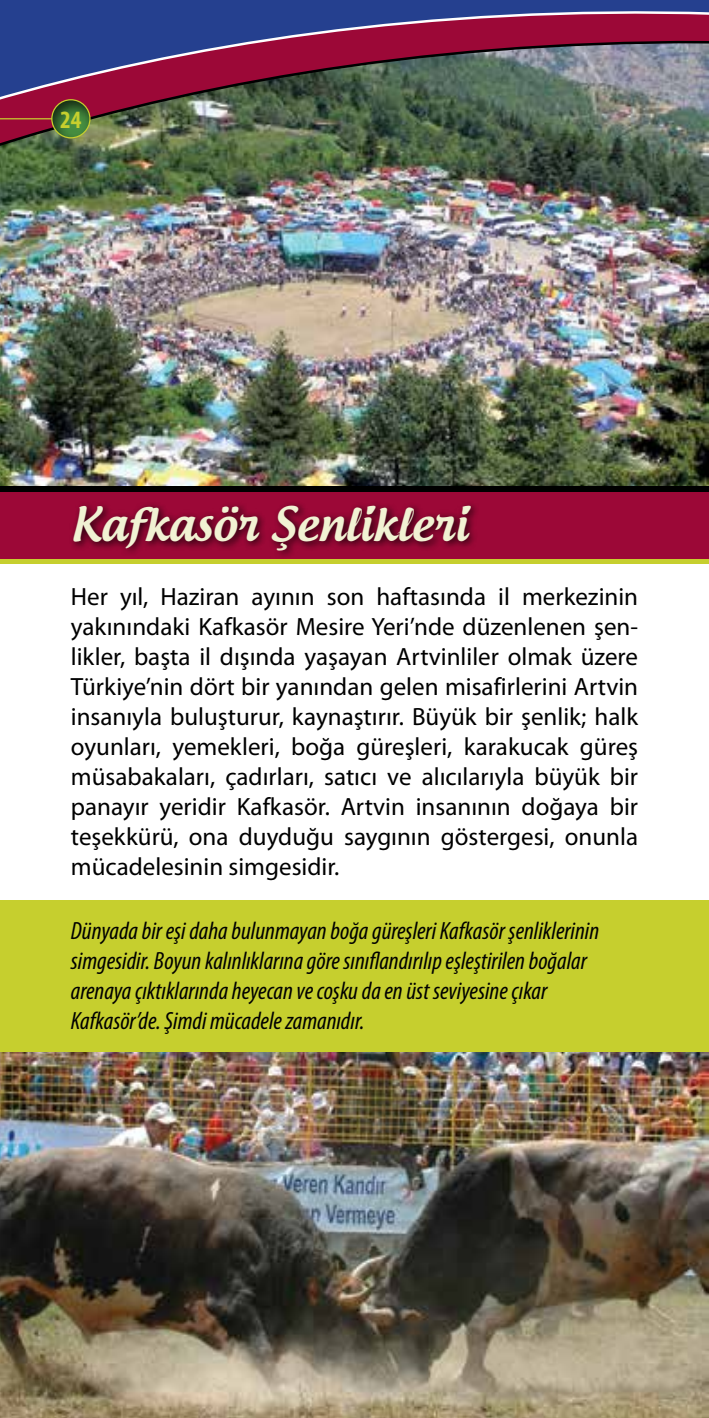
<style>
.page{position:relative;width:709px;height:1418px;background:#fff}
.page>*{position:absolute;margin:0;border:0;box-sizing:border-box;transform-origin:0 0}
.t1{font:500 45px "Androgyne";color:#f1f2d3}
.t2{font:25px/30px "Myriad Pro";color:#000;text-align:justify}
.t3{font:italic condensed 25px/30px "Myriad Pro";color:#000}
.t4{font:700 condensed 25px "Myriad Pro";color:#c6cf2e}
</style>
<div class="page">
<img style="left:0;top:442px;width:709px;height:45px">
<img style="left:0;top:1051px;width:709px;height:366px">
<div style="left:0;top:497px;width:709px;height:66px;background:#c6cf2e"></div>
<div style="left:0;top:487px;width:709px;height:66px;background:#000"></div>
<div style="left:0;top:492px;width:709px;height:66px;background:#9c0837"></div>
<div style="left:69px;top:501px;width:411px;height:58px;background:#000;opacity:.75"></div>
<div style="left:0;top:900px;width:709px;height:151px;background:#c6cf2e"></div>
<hr style="left:708px;top:527px;width:1px;height:36px;background:#c6cf2e">
<img style="left:0;top:372px;width:709px;height:70px">
<img style="left:0;top:0;width:709px;height:372px">
<div style="left:51px;top:97px;width:42px;height:45px;background:#000;opacity:.75"></div>
<div style="left:51px;top:99px;width:40px;height:39px;border:1px solid #c6cf2e;border-radius:50%"></div>
<hr style="left:0;top:118px;width:52px;height:1px;background:#c6cf2e">
<p class="t4" style="left:60px;top:104px;width:23px">24</p>
<h1 class="t1" style="left:71px;top:495px;width:399px">Kafkasör Şenlikleri</h1>
<p class="t2" style="left:71px;top:581px;width:568px">Her yıl, Haziran ayının son haftasında il merkezinin yakınındaki Kafkasör Mesire Yeri’nde düzenlenen şen&shy;likler, başta il dışında yaşayan Artvinliler olmak üzere Türkiye’nin dört bir yanından gelen misafirlerini Artvin insanıyla buluşturur, kaynaştırır. Büyük bir şenlik; halk oyunları, yemekleri, boğa güreşleri, karakucak güreş müsabakaları, çadırları, satıcı ve alıcılarıyla büyük bir panayır yeridir Kafkasör. Artvin insanının doğaya bir teşekkürü, ona duyduğu saygının göstergesi, onunla mücadelesinin simgesidir.</p>
<p class="t3" style="left:71px;top:915px;width:530px">Dünyada bir eşi daha bulunmayan boğa güreşleri Kafkasör şenliklerinin simgesidir. Boyun kalınlıklarına göre sınıflandırılıp eşleştirilen boğalar arenaya çıktıklarında heyecan ve coşku da en üst seviyesine çıkar Kafkasör’de. Şimdi mücadele zamanıdır.</p>
</div>
